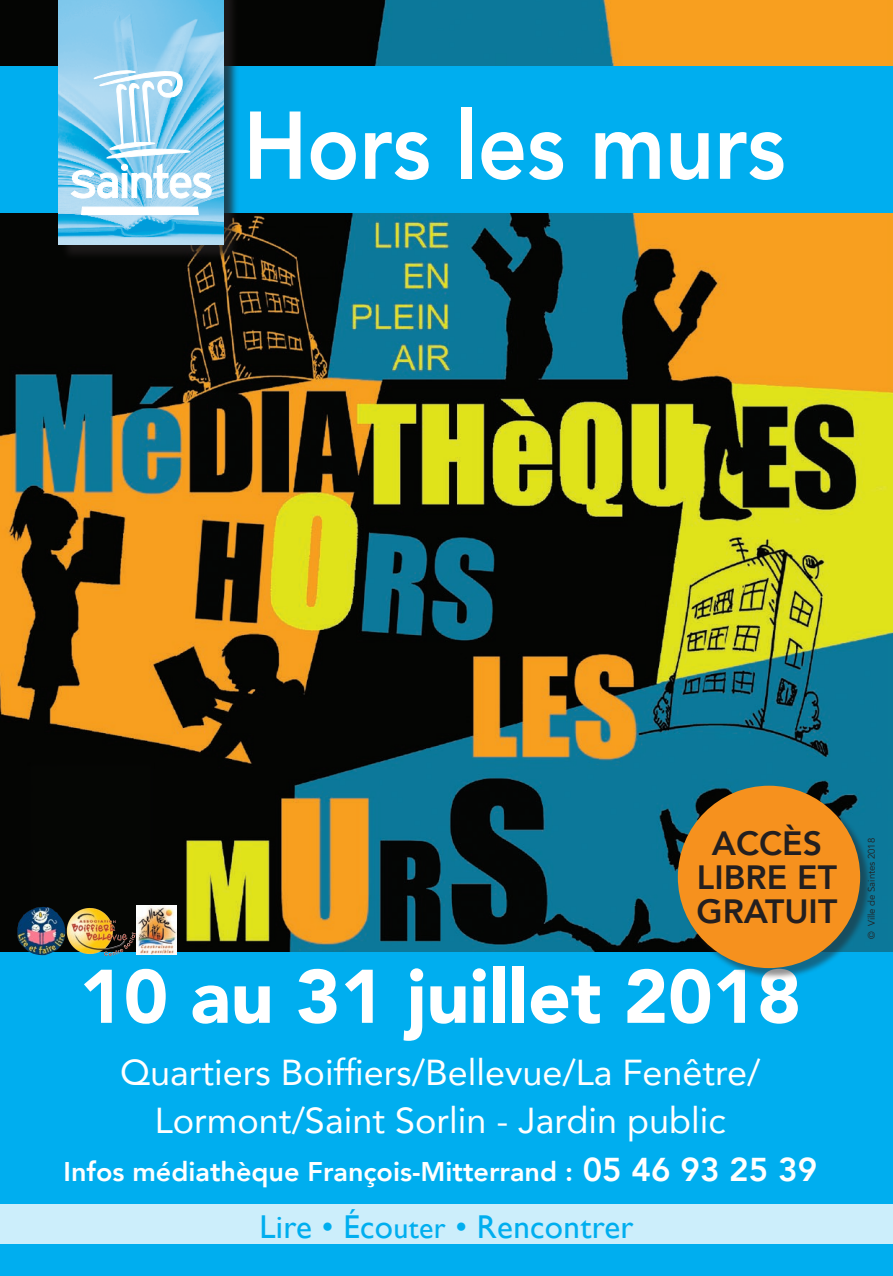
<style>
.page{position:relative;width:893px;height:1276px;background:#fff}
.page>*{position:absolute;margin:0;border:0;box-sizing:border-box;transform-origin:0 0}
.t1{font:800 95.1px "Avenir";letter-spacing:-.005em;color:#fff;scale:.91 1}
.t2{font:900 75px "Avenir";color:#fff}
.t3{font:36px "Avenir";color:#fff}
.t4{font:800 33.6px "Avenir";color:#231f20}
.t5{font:33px "Gill Sans";letter-spacing:.01em;color:#00aeef}
.t6{font:800 27px "Avenir";color:#fff}
.t7{font:9.6px "Avenir";letter-spacing:-.005em;color:#231f20}
.s1{font-size:33px}
.s2{font-size:30px}
</style>
<div class="page">
<img style="left:0;top:0;width:893px;height:952px">
<div style="left:0;top:952px;width:893px;height:324px;background:#00aeef"></div>
<div style="left:0;top:1204px;width:893px;height:39px;background:#cceefb"></div>
<div style="left:680px;top:787px;width:192px;height:193px;background:#231f20;opacity:.48"></div>
<div style="left:678px;top:785px;width:182px;height:183px;background:#f6911e;border-radius:50%"></div>
<div style="left:0;top:66px;width:893px;height:147px;background:#00aeef"></div>
<div style="left:61px;top:0;width:178px;height:261px;background:#231f20;opacity:.75"></div>
<img style="left:59px;top:0;width:164px;height:245px">
<svg style="left:71px;top:71px;width:140px;height:128px;background:#9dd5f0"></svg>
<svg style="left:81px;top:207px;width:118px;height:8px"></svg>
<img style="left:67px;top:908px;width:22px;height:35px">
<img style="left:18px;top:907px;width:25px;height:20px">
<img style="left:137px;top:906px;width:40px;height:48px">
<p class="t1" style="left:243px;top:72px;width:597px">Hors les murs</p>
<p class="t4" style="left:712px;top:817px;width:112px">ACCÈS</p>
<p class="t4" style="left:697px;top:851px;width:142px">LIBRE ET</p>
<p class="t4" style="left:697px;top:884px;width:142px">GRATUIT</p>
<p class="t2" style="left:79px;top:932px;width:723px">10 au 31 juillet 2018</p>
<p class="t3" style="left:120px;top:1043px;width:642px">Quartiers Boiffiers/Bellevue/La Fenêtre/</p>
<p class="t3" style="left:155px;top:1091px;width:572px">Lormont/Saint Sorlin - Jardin public</p>
<p class="t6" style="left:64px;top:1150px;width:755px">Infos médiathèque François-Mitterrand : <span class="s1">05 46 93 25 39</span></p>
<p class="t5" style="left:259px;top:1207px;width:376px">Lire • Éco<span class="s2">uter</span> • Rencontrer</p>
<p class="t7" style="left:866px;top:939px;width:103px;rotate:-90deg">© Ville de Saintes 2018</p>
</div>
